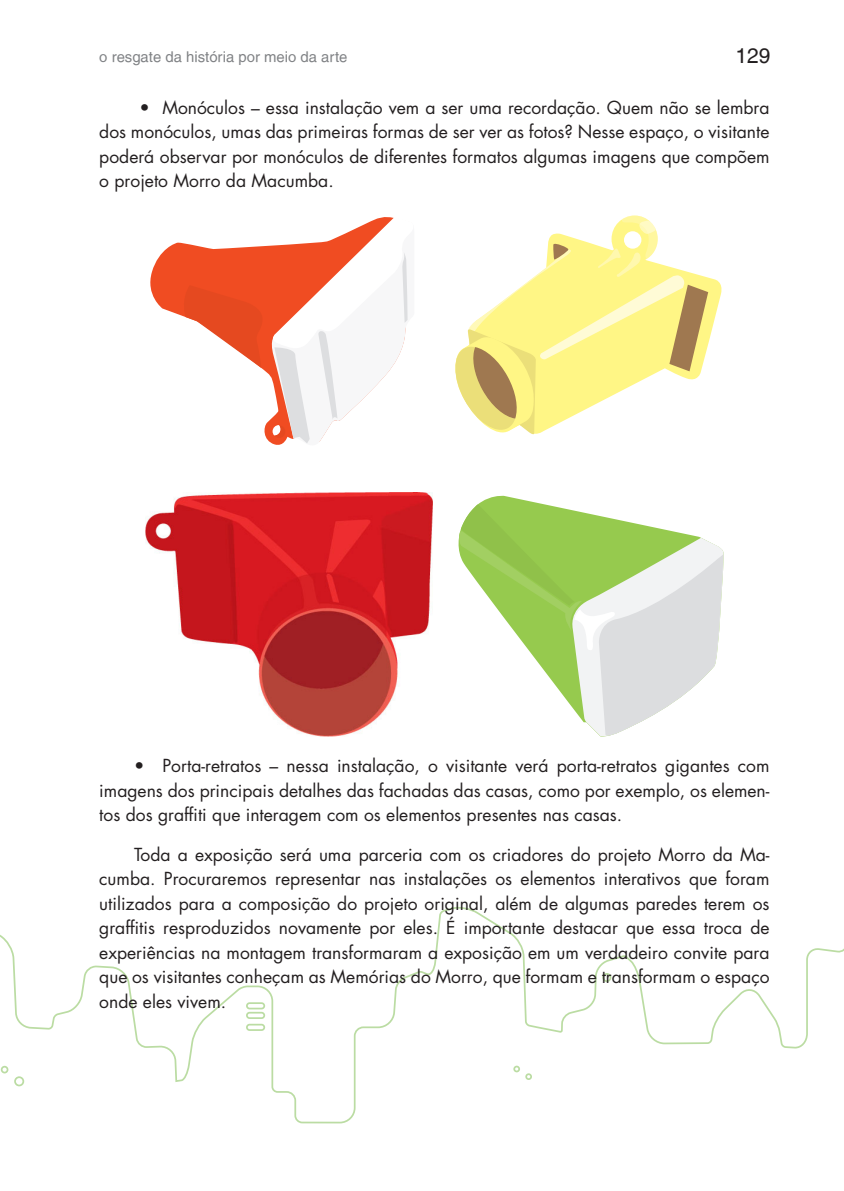
<style>
.page{position:relative;width:844px;height:1191px;background:#fff}
.page>*{position:absolute;margin:0;border:0;box-sizing:border-box;transform-origin:0 0}
.t1{font:21px "Helvetica LT";color:#231f20}
._01_Texto_geral{font:17.5px/24.5px "Futura Std";color:#231f20;text-align:justify}
.t2{font:14.88px "Helvetica LT";color:#808285}
</style>
<div class="page">
<svg style="left:0;top:907px;width:843px;height:217px"></svg>
<svg style="left:458px;top:495px;width:84px;height:54px"></svg>
<svg style="left:459px;top:504px;width:264px;height:233px"></svg>
<img style="left:145px;top:492px;width:287px;height:244px">
<svg style="left:150px;top:242px;width:119px;height:200px"></svg>
<svg style="left:180px;top:285px;width:82px;height:83px"></svg>
<svg style="left:269px;top:217px;width:139px;height:228px"></svg>
<svg style="left:708px;top:277px;width:14px;height:68px"></svg>
<svg style="left:455px;top:215px;width:253px;height:220px"></svg>
<p class="t2" style="left:99px;top:48px;width:250px">o resgate da história por meio da arte</p>
<p class="t1" style="left:735px;top:43px;width:37px">129</p>
<p class="_01_Texto_geral" style="left:99px;top:95px;width:671px;text-indent:40px">• Monóculos – essa instalação vem a ser uma recordação. Quem não se lembra dos monóculos, umas das primeiras formas de ser ver as fotos? Nesse espaço, o visitante poderá observar por monóculos de diferentes formatos algumas imagens que compõem o projeto Morro da Macumba.</p>
<p class="_01_Texto_geral" style="left:99px;top:754px;width:671px;text-indent:35px">• Porta-retratos – nessa instalação, o visitante verá porta-retratos gigantes com imagens dos principais detalhes das fachadas das casas, como por exemplo, os elemen&shy;tos dos graffiti que interagem com os elementos presentes nas casas.</p>
<p class="_01_Texto_geral" style="left:99px;top:842px;width:671px;text-indent:35px">Toda a exposição será uma parceria com os criadores do projeto Morro da Ma&shy;cumba. Procuraremos representar nas instalações os elementos interativos que foram utilizados para a composição do projeto original, além de algumas paredes terem os graffitis resproduzidos novamente por eles. É importante destacar que essa troca de experiências na montagem transformaram a exposição em um verdadeiro convite para que os visitantes conheçam as Memórias do Morro, que formam e transformam o espaço onde eles vivem.</p>
</div>
